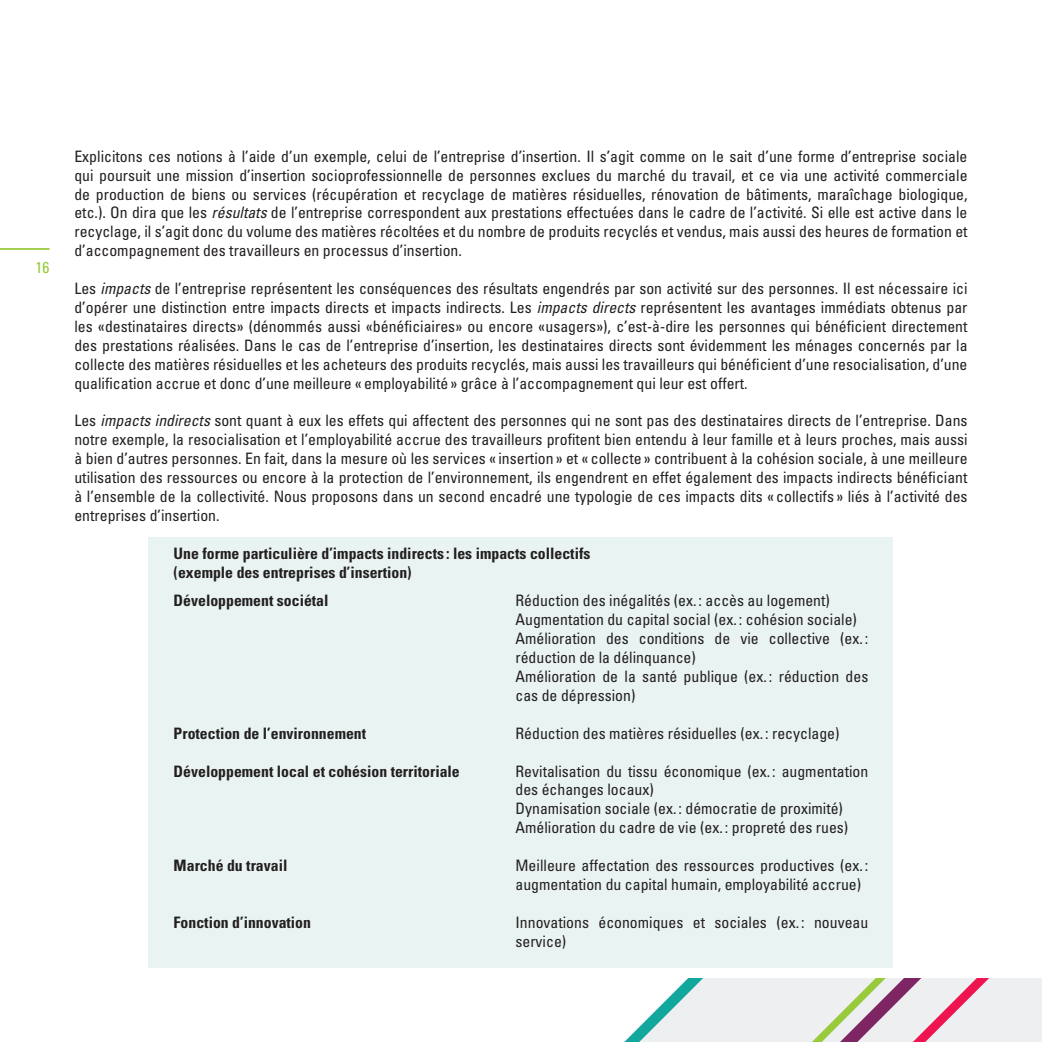
<style>
.page{position:relative;width:1042px;height:1042px;background:#fff}
.page>*{position:absolute;margin:0;border:0;box-sizing:border-box;transform-origin:0 0}
.t1{font:condensed 15.75px/18.9px "Univers";color:#231f20}
.t2{font:700 condensed 15.75px/18.9px "Univers";color:#231f20}
.t3{font:condensed 15.75px "Univers";color:#99ca3b}
.s1{font-style:italic}
</style>
<div class="page">
<div style="left:789px;top:978px;width:253px;height:64px;background:#eeeff0"></div>
<svg style="left:624px;top:978px;width:165px;height:64px"></svg>
<svg style="left:812px;top:978px;width:187px;height:64px;background:#decbce"></svg>
<hr style="left:0;top:248px;width:50px;height:2px;background:#99ca3b">
<div style="left:149px;top:537px;width:744px;height:430px;background:#e9f3f2"></div>
<p class="t3" style="left:36px;top:258px;width:15px">16</p>
<p class="t1" style="left:74px;top:146px;width:895px;text-align:justify">Explicitons ces notions à l’aide d’un exemple, celui de l’entreprise d’insertion. Il s’agit comme on le sait d’une forme d’entreprise sociale qui poursuit une mission d’insertion socioprofessionnelle de personnes exclues du marché du travail, et ce via une activité commerciale de production de biens ou services (récupération et recyclage de matières résiduelles, rénovation de bâtiments, maraîchage biologique, etc.). On dira que les <span class="s1">résultats</span> de l’entreprise correspondent aux prestations effectuées dans le cadre de l’activité. Si elle est active dans le recyclage, il s’agit donc du volume des matières récoltées et du nombre de produits recyclés et vendus, mais aussi des heures de formation et d’accompagnement des travailleurs en processus d’insertion.</p>
<p class="t1" style="left:74px;top:278px;width:894px;text-align:justify">Les <span class="s1">impacts</span> de l’entreprise représentent les conséquences des résultats engendrés par son activité sur des personnes. Il est nécessaire ici d’opérer une distinction entre impacts directs et impacts indirects. Les <span class="s1">impacts directs</span> représentent les avantages immédiats obtenus par les «destinataires directs» (dénommés aussi «bénéficiaires» ou encore «usagers»), c’est-à-dire les personnes qui bénéficient directement des prestations réalisées. Dans le cas de l’entreprise d’insertion, les destinataires directs sont évidemment les ménages concernés par la collecte des matières résiduelles et les acheteurs des produits recyclés, mais aussi les travailleurs qui bénéficient d’une resocialisation, d’une qualification accrue et donc d’une meilleure «employabilité» grâce à l’accompagnement qui leur est offert.</p>
<p class="t1" style="left:74px;top:411px;width:894px;text-align:justify">Les <span class="s1">impacts indirects</span> sont quant à eux les effets qui affectent des personnes qui ne sont pas des destinataires directs de l’entreprise. Dans notre exemple, la resocialisation et l’employabilité accrue des travailleurs profitent bien entendu à leur famille et à leurs proches, mais aussi à bien d’autres personnes. En fait, dans la mesure où les services « insertion » et « collecte» contribuent à la cohésion sociale, à une meilleure utilisation des ressources ou encore à la protection de l’environnement, ils engendrent en effet également des impacts indirects bénéficiant à l’ensemble de la collectivité. Nous proposons dans un second encadré une typologie de ces impacts dits «collectifs » liés à l’activité des entreprises d’insertion.</p>
<p class="t2" style="left:174px;top:543px;width:418px">Une forme particulière d’impacts indirects : les impacts collectifs (exemple des entreprises d’insertion)</p>
<p class="t2" style="left:174px;top:591px;width:156px">Développement sociétal</p>
<p class="t1" style="left:515px;top:591px;width:354px">Réduction des inégalités (ex. : accès au logement)<br>Augmentation du capital social (ex. : cohésion sociale)<br>Amélioration des conditions de vie collective (ex. : réduction de la délinquance)<br>Amélioration de la santé publique (ex. : réduction des cas de dépression)</p>
<p class="t2" style="left:174px;top:723px;width:194px">Protection de l’environnement</p>
<p class="t1" style="left:515px;top:723px;width:325px">Réduction des matières résiduelles (ex. : recyclage)</p>
<p class="t2" style="left:174px;top:761px;width:288px">Développement local et cohésion territoriale</p>
<p class="t1" style="left:515px;top:761px;width:354px">Revitalisation du tissu économique (ex. : augmentation des échanges locaux)<br>Dynamisation sociale (ex. : démocratie de proximité)<br>Amélioration du cadre de vie (ex. : propreté des rues)</p>
<p class="t2" style="left:174px;top:856px;width:115px">Marché du travail</p>
<p class="t1" style="left:515px;top:855px;width:354px">Meilleure affectation des ressources productives (ex. : augmentation du capital humain, employabilité accrue)</p>
<p class="t2" style="left:174px;top:912px;width:139px">Fonction d’innovation</p>
<p class="t1" style="left:515px;top:912px;width:354px">Innovations économiques et sociales (ex. : nouveau service)</p>
</div>
